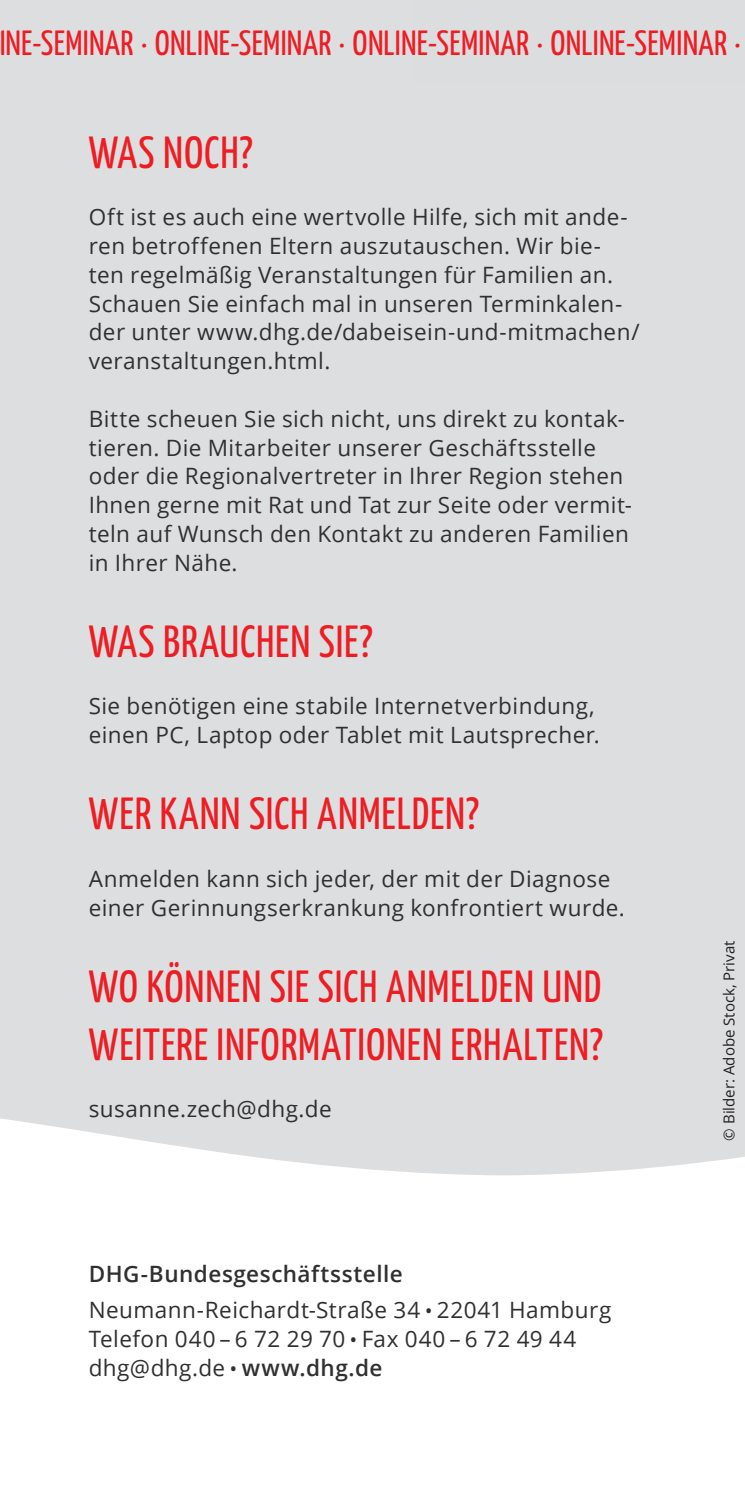
<style>
.page{position:relative;width:745px;height:1489px;background:#fff}
.page>*{position:absolute;margin:0;border:0;box-sizing:border-box;transform-origin:0 0}
.t1{font:45px/57.5px "Yanone Kaffeesatz";letter-spacing:.015em;color:#ee1d23}
.t2{font:35px "Yanone Kaffeesatz";letter-spacing:.01em;color:#ee1d23}
.t3{font:22.5px/28.8px "Open Sans";letter-spacing:.02em;color:#312f30}
.t4{font:15px "Open Sans";color:#231f20}
.s1{font-weight:600}
.s2{font-weight:600;font-size:17.5px}
</style>
<div class="page">
<div style="left:0;top:0;width:744px;height:1254px;background:#dddee0"></div>
<svg style="left:0;top:1118px;width:744px;height:136px;fill:#fff"></svg>
<h2 class="t2" style="left:-1px;top:21px;width:743px">INE-SEMINAR · ONLINE-SEMINAR · ONLINE-SEMINAR · ONLINE-SEMINAR ·</h2>
<h1 class="t1" style="left:89px;top:123px;width:165px">WAS NOCH?</h1>
<p class="t3" style="left:89px;top:202px;width:552px">Oft ist es auch eine wertvolle Hilfe, sich mit ande&shy;ren betroffenen Eltern auszutauschen. Wir bie&shy;ten regelmäßig Veranstaltungen für Familien an.<br>Schauen Sie einfach mal in unseren Terminkalen&shy;der unter www.dhg.de/dabeisein-und-mitmachen/ veranstaltungen.html.</p>
<p class="t3" style="left:89px;top:403px;width:544px">Bitte scheuen Sie sich nicht, uns direkt zu kontak&shy;tieren. Die Mitarbeiter unserer Geschäftsstelle oder die Regionalvertreter in Ihrer Region stehen Ihnen gerne mit Rat und Tat zur Seite oder vermit&shy;teln auf Wunsch den Kontakt zu anderen Familien in Ihrer Nähe.</p>
<h1 class="t1" style="left:89px;top:612px;width:285px">WAS BRAUCHEN SIE?</h1>
<p class="t3" style="left:89px;top:691px;width:512px">Sie benötigen eine stabile Internetverbindung, einen PC, Laptop oder Tablet mit Lautsprecher.</p>
<h1 class="t1" style="left:89px;top:784px;width:391px">WER KANN SICH ANMELDEN?</h1>
<p class="t3" style="left:89px;top:863px;width:537px">Anmelden kann sich jeder, der mit der Diagnose einer Gerinnungserkrankung konfrontiert wurde.</p>
<h1 class="t1" style="left:89px;top:957px;width:515px">WO KÖNNEN SIE SICH ANMELDEN UND<br>WEITERE INFORMATIONEN ERHALTEN?</h1>
<p class="t3" style="left:89px;top:1093px;width:244px">susanne.zech@dhg.de</p>
<p class="t3" style="left:89px;top:1255px;width:524px;line-height:36.2px"><span class="s1">DHG-Bundesgeschäftsstelle<br></span>Neumann-Reichardt-Straße 34 <span class="s2">•</span> 22041 Hamburg</p>
<p class="t3" style="left:89px;top:1323px;width:488px">Telefon 040 – 6 72 29 70 <span class="s2">•</span> Fax 040 – 6 72 49 44 dhg@dhg.de <span class="s2">•</span> <span class="s1">www.dhg.de</span></p>
<p class="t4" style="left:718px;top:1140px;width:201px;rotate:-90deg">© Bilder: Adobe Stock, Privat</p>
</div>
